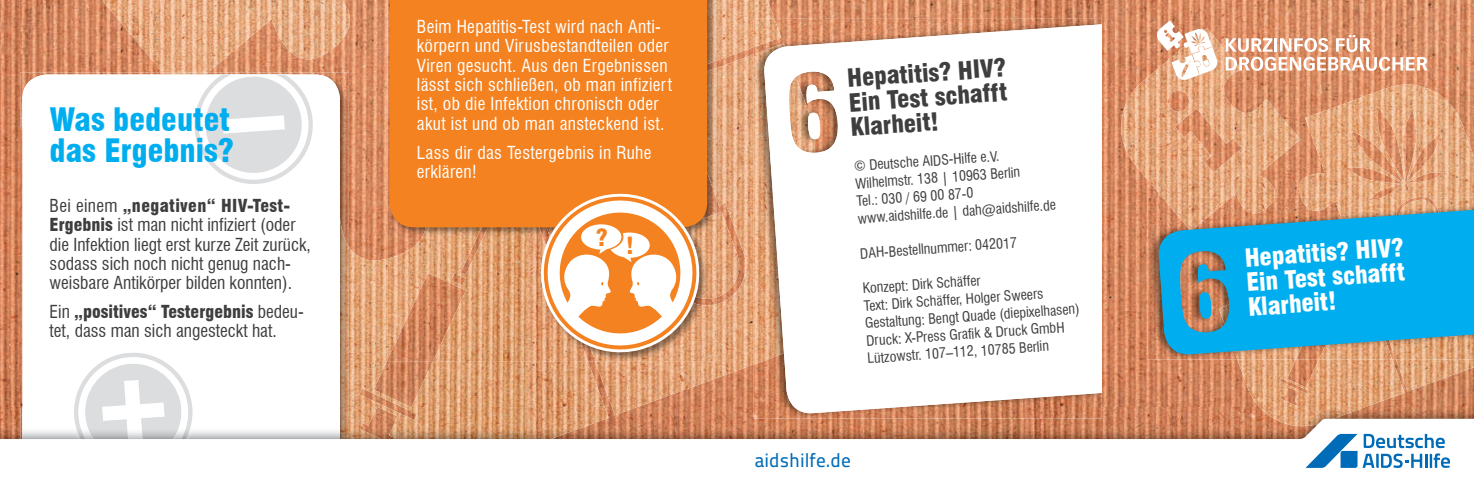
<style>
.page{position:relative;width:1474px;height:487px;background:#fff}
.page>*{position:absolute;margin:0;border:0;box-sizing:border-box;transform-origin:0 0}
.t1{font:900 condensed 31.5px/31.5px "Swiss 721 BT";color:#00aeef}
.t2{font:900 condensed 24.5px/24.5px "Swiss 721 BT";color:#3e3e3f;text-align:justify}
.t3{font:900 condensed 24.5px/24.5px "Swiss 721 BT";color:#fff;text-align:justify}
.t4{font:900 condensed 23.1px "Swiss 721 BT";color:#f58220}
.t5{font:19.43px "Titillium Maps 26 L 500 wt";color:#006cb7}
.t6{font:condensed 17.5px/19.2px "Swiss 721 BT";letter-spacing:.02em;color:#fff}
.t7{font:condensed 17.5px/19.2px "Swiss 721 BT";color:#3e3e3f}
.t8{font:condensed 14px/17.5px "Swiss 721 BT";color:#3e3e3f}
.s1{font-weight:900}
</style>
<div class="page">
<img style="left:0;top:0;width:1473px;height:406px">
<img style="left:1237px;top:359px;width:167px;height:47px">
<img style="left:1395px;top:359px;width:78px;height:32px">
<img style="left:1300px;top:84px;width:173px;height:114px">
<img style="left:1114px;top:28px;width:186px;height:170px">
<img style="left:349px;top:246px;width:246px;height:160px">
<img style="left:701px;top:61px;width:52px;height:322px">
<img style="left:595px;top:361px;width:106px;height:45px">
<img style="left:716px;top:0;width:58px;height:61px">
<img style="left:102px;top:0;width:254px;height:72px">
<img style="left:20px;top:72px;width:329px;height:56px">
<img style="left:20px;top:128px;width:2px;height:278px">
<img style="left:340px;top:128px;width:9px;height:88px">
<img style="left:340px;top:216px;width:9px;height:190px">
<img style="left:163px;top:72px;width:45px;height:2px">
<div style="left:22px;top:74px;width:318px;height:397px;background:#fff;border-radius:25px"></div>
<svg style="left:190px;top:74px;width:128px;height:110px"></svg>
<svg style="left:1156px;top:20px;width:62px;height:60px"></svg>
<svg style="left:1225px;top:35px;width:202px;height:36px"></svg>
<img style="left:781px;top:19px;width:320px;height:5px">
<img style="left:753px;top:364px;width:9px;height:42px">
<img style="left:753px;top:47px;width:9px;height:317px">
<img style="left:753px;top:19px;width:28px;height:28px">
<svg style="left:762px;top:24px;width:339px;height:382px"></svg>
<svg style="left:74px;top:353px;width:118px;height:53px"></svg>
<img style="left:0;top:406px;width:20px;height:12px">
<img style="left:608px;top:406px;width:865px;height:12px">
<img style="left:1259px;top:406px;width:106px;height:12px">
<img style="left:349px;top:406px;width:259px;height:12px">
<img style="left:611px;top:406px;width:26px;height:9px">
<img style="left:753px;top:406px;width:348px;height:12px">
<img style="left:794px;top:406px;width:106px;height:7px">
<img style="left:78px;top:406px;width:103px;height:12px">
<img style="left:102px;top:406px;width:62px;height:12px">
<svg style="left:0;top:418px;width:1473px;height:50px"></svg>
<svg style="left:1305px;top:433px;width:144px;height:34px"></svg>
<img style="left:1147px;top:198px;width:154px;height:161px">
<img style="left:1218px;top:355px;width:139px;height:4px">
<img style="left:1357px;top:355px;width:116px;height:4px">
<img style="left:1301px;top:198px;width:172px;height:4px">
<img style="left:1162px;top:198px;width:112px;height:4px">
<svg style="left:1157px;top:202px;width:316px;height:153px;background:#769ba1"></svg>
<div style="left:1243px;top:224px;width:230px;height:118px;background:#00aeef"></div>
<img style="left:387px;top:149px;width:184px;height:212px">
<img style="left:707px;top:137px;width:9px;height:169px">
<img style="left:515px;top:227px;width:18px;height:14px">
<img style="left:577px;top:306px;width:139px;height:55px">
<img style="left:707px;top:0;width:9px;height:137px">
<div style="left:389px;top:0;width:318px;height:227px;background:#f58220"></div>
<svg style="left:533px;top:185px;width:174px;height:175px;background:#e7985b"></svg>
<svg style="left:536px;top:188px;width:168px;height:169px"></svg>
<h1 class="t1" style="left:50px;top:103px;width:185px">Was bedeutet das Ergebnis?</h1>
<p class="t7" style="left:50px;top:196px;width:263px">Bei einem <span class="s1">„negativen“ HIV-Test-Ergebnis</span> ist man nicht infiziert (oder die Infektion liegt erst kurze Zeit zurück, sodass sich noch nicht genug nach&shy;weisbare Antikörper bilden konnten).</p>
<p class="t7" style="left:50px;top:302px;width:256px">Ein <span class="s1">„positives“ Testergebnis</span> bedeu&shy;tet, dass man sich angesteckt hat.</p>
<p class="t6" style="left:417px;top:17px;width:257px">Beim Hepatitis-Test wird nach Anti&shy;körpern und Virusbestandteilen oder Viren gesucht. Aus den Ergebnissen lässt sich schließen, ob man infiziert ist, ob die Infektion chronisch oder akut ist und ob man ansteckend ist.</p>
<p class="t6" style="left:417px;top:142px;width:236px">Lass dir das Testergebnis in Ruhe erklären!</p>
<h3 class="t4" style="left:596px;top:227px;width:39px">? !</h3>
<h2 class="t2" style="left:846px;top:66px;width:161px;rotate:-4deg">Hepatitis? HIV?<br>Ein Test schafft Klarheit!</h2>
<p class="t8" style="left:853px;top:157px;width:200px;rotate:-4deg">© Deutsche AIDS-Hilfe e.V.<br>Wilhelmstr. 138 | 10963 Berlin<br>Tel.: 030 / 69 00 87-0 www.aidshilfe.de | dah@aidshilfe.de</p>
<p class="t8" style="left:859px;top:244px;width:159px;rotate:-4deg">DAH-Bestellnummer: 042017</p>
<p class="t8" style="left:862px;top:279px;width:216px;rotate:-4deg">Konzept: Dirk Schäffer<br>Text: Dirk Schäffer, Holger Sweers Gestaltung: Bengt Quade (diepixelhasen)<br>Druck: X-Press Grafik &amp; Druck GmbH Lützowstr. 107–112, 10785 Berlin</p>
<h3 class="t5" style="left:754px;top:445px;width:98px">aidshilfe.de</h3>
<h2 class="t3" style="left:1243px;top:245px;width:161px;rotate:-4deg">Hepatitis? HIV?<br>Ein Test schafft Klarheit!</h2>
</div>
